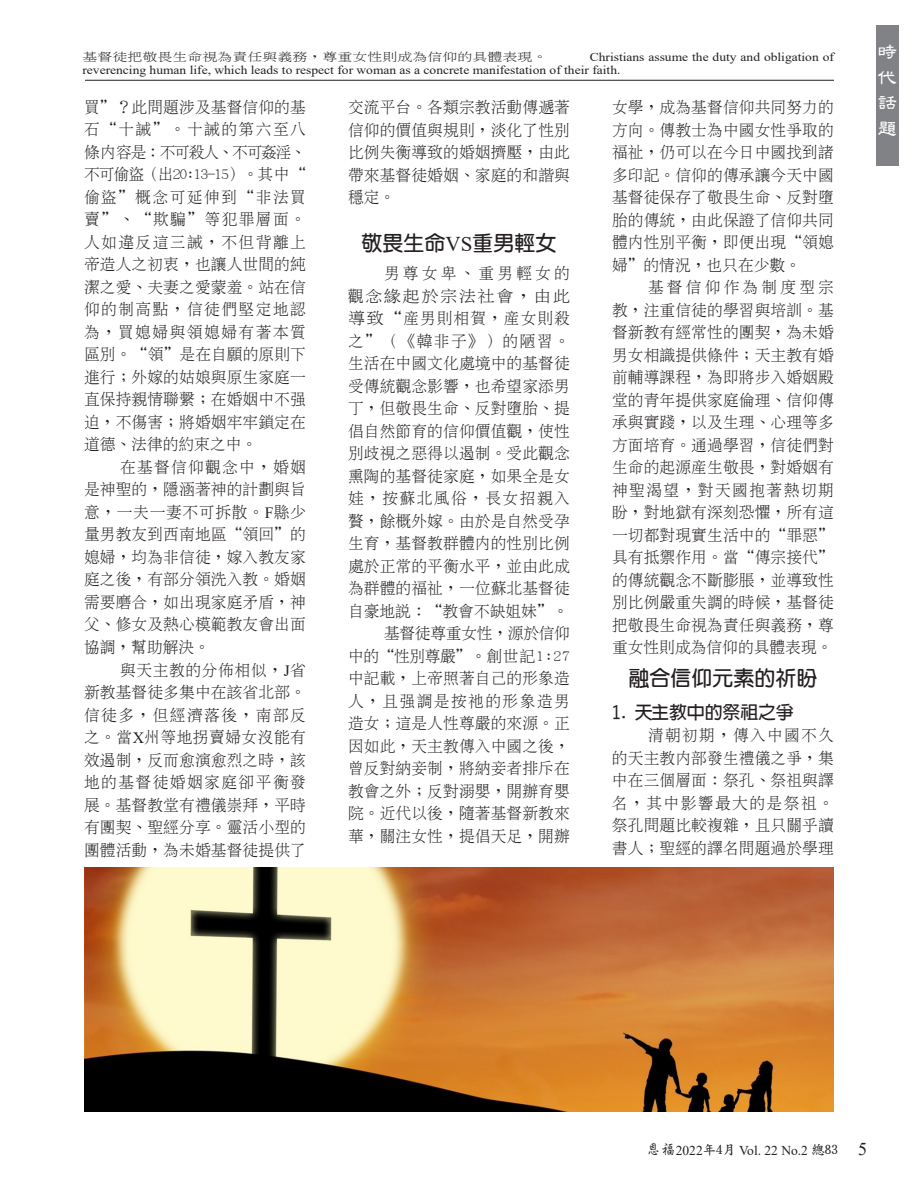
<style>
.page{position:relative;width:918px;height:1188px;background:#fff}
.page>*{position:absolute;margin:0;border:0;box-sizing:border-box;transform-origin:0 0}
.t1{font:700 21px "Yen Round";color:#231f20}
.t2{font:600 19.5px/25.5px "Jen Lei";color:#fff;text-align:justify}
.t3{font:700 18px "New Gothic";letter-spacing:-.01em;color:#231f20}
.t4{font:300 15.75px/22.5px "Shan Hei Sun";letter-spacing:.005em;color:#231f20;text-align:justify}
.t5{font:13.5px "Times New Roman";color:#231f20}
.t6{font:12.15px/13.5px "Times New Roman";color:#231f20;scale:1.11 1}
.t7{font:300 11.25px "Shan Hei Sun";color:#231f20;scale:1.33 1}
.s1{font-family:"Times New Roman";font-weight:400}
.s2{font-family:"Singkai EG Light Big 5";font-size:15px}
.s3{font-family:"Stdkai EG Bold Big 5"}
.s4{font-size:18px}
</style>
<div class="page">
<hr style="left:85px;top:80px;width:749px;height:1px;background:#231f20">
<div style="left:877px;top:25px;width:22px;height:141px;background:#808285"></div>
<img style="left:84px;top:868px;width:750px;height:244px">
<p class="t7" style="left:82px;top:51px;width:351px">基督徒把敬畏生命視為責任與義務，尊重女性則成為信仰的具體表現。</p>
<p class="t6" style="left:82px;top:49px;width:679px;text-indent:507px">Christians assume the duty and obligation of reverencing human life, which leads to respect for woman as a concrete manifestation of their faith.</p>
<p class="t4" style="left:84px;top:96px;width:224px">買”？此問題涉及基督信仰的基石“十誡”。十誡的第六至八條內容是：不可殺人、不可姦淫、不可偷盜（出20:13-15）。其中“偷盜”概念可延伸到“非法買賣”、“欺騙”等犯罪層面。人如違反這三誡，不但背離上帝造人之初衷，也讓人世間的純潔之愛、夫妻之愛蒙羞。站在信仰的制高點，信徒們堅定地認為，買媳婦與領媳婦有著本質區別。“領”是在自願的原則下進行；外嫁的姑娘與原生家庭一直保持親情聯繫；在婚姻中不強迫，不傷害；將婚姻牢牢鎖定在道德、法律的約束之中。</p>
<p class="t4" style="left:84px;top:456px;width:224px;text-indent:36px">在基督信仰觀念中，婚姻是神聖的，隱涵著神的計劃與旨意，一夫一妻不可拆散。<span class="s1">F</span>縣少量男教友到西南地區“領回”的媳婦，均為非信徒，嫁入教友家庭之後，有部分領洗入教。婚姻需要磨合，如出現家庭矛盾，神父、修女及熱心模範教友會出面協調，幫助解決。</p>
<p class="t4" style="left:84px;top:658px;width:224px;text-indent:36px">與天主教的分佈相似，<span class="s1">J</span>省新教基督徒多集中在該省北部。信徒多，但經濟落後，南部反之。當<span class="s1">X</span>州等地拐賣婦女沒能有效遏制，反而愈演愈烈之時，該地的基督徒婚姻家庭卻平衡發展。基督教堂有禮儀崇拜，平時有團契、聖經分享。靈活小型的團體活動，為未婚基督徒提供了</p>
<p class="t4" style="left:612px;top:96px;width:223px">女學，成為基督信仰共同努力的方向。傳教士為中國女性爭取的福祉，仍可以在今日中國找到諸多印記。信仰的傳承讓今天中國基督徒保存了敬畏生命、反對墮胎的傳統，由此保證了信仰共同體內性別平衡，即便出現“領媳婦”的情況，也只在少數。</p>
<p class="t4" style="left:612px;top:276px;width:223px;text-indent:36px">基督信仰作為制度型宗教，注重信徒的學習與培訓。基督新教有經常性的團契，為未婚男女相識提供條件；天主教有婚前輔導課程，為即將步入婚姻殿堂的青年提供家庭倫理、信仰傳承與實踐，以及生理、心理等多方面培育。通過學習，信徒們對生命的起源產生敬畏，對婚姻有神聖渴望，對天國抱著熱切期盼，對地獄有深刻恐懼，所有這一切都對現實生活中的“罪惡”具有抵禦作用。當“傳宗接代”的傳統觀念不斷膨脹，並導致性別比例嚴重失調的時候，基督徒把敬畏生命視為責任與義務，尊重女性則成為信仰的具體表現。</p>
<h1 class="t1" style="left:628px;top:667px;width:190px">融合信仰元素的祈盼</h1>
<p class="t3" style="left:612px;top:703px;width:183px">1. 天主教中的祭祖之爭</p>
<p class="t4" style="left:612px;top:724px;width:224px;text-indent:36px">清朝初期，傳入中國不久的天主教內部發生禮儀之爭，集中在三個層面：祭孔、祭祖與譯名，其中影響最大的是祭祖。祭孔問題比較複雜，且只關乎讀書人；聖經的譯名問題過於學理</p>
<p class="t4" style="left:348px;top:96px;width:223px">交流平台。各類宗教活動傳遞著信仰的價值與規則，淡化了性別比例失衡導致的婚姻擠壓，由此帶來基督徒婚姻、家庭的和諧與穩定。</p>
<h1 class="t1" style="left:362px;top:232px;width:196px">敬畏生命<span class="s1">VS</span>重男輕女</h1>
<p class="t4" style="left:348px;top:262px;width:224px;text-align:right">男尊女卑、重男輕女的<br>觀念緣起於宗法社會，由此導致“產男則相賀，產女則殺之”（《韓非子》）的陋習。生活在中國文化處境中的基督徒受傳統觀念影響，也希望家添男丁，但敬畏生命、反對墮胎、提倡自然節育的信仰價值觀，使性別歧視之惡得以遏制。受此觀念熏陶的基督徒家庭，如果全是女娃，按蘇北風俗，長女招親入贅，餘概外嫁。由於是自然受孕生育，基督教群體內的性別比例處於正常的平衡水平，並由此成為群體的福祉，一位蘇北基督徒自豪地說：“教會不缺姐妹”。基督徒尊重女性，源於信仰<br>中的“性別尊嚴”。創世記1:27中記載，上帝照著自己的形象造人，且強調是按祂的形象造男造女；這是人性尊嚴的來源。正因如此，天主教傳入中國之後，曾反對納妾制，將納妾者排斥在教會之外；反對溺嬰，開辦育嬰院。近代以後，隨著基督新教來華，關注女性，提倡天足，開辦</p>
<p class="t2" style="left:878px;top:39px;width:21px">時代話題</p>
<p class="t5" style="left:646px;top:1141px;width:223px"><span class="s2">恩福</span>2022<span class="s3">年4月</span> Vol. 22 No.2 <span class="s3">總83</span> <span class="s4">5</span></p>
</div>
